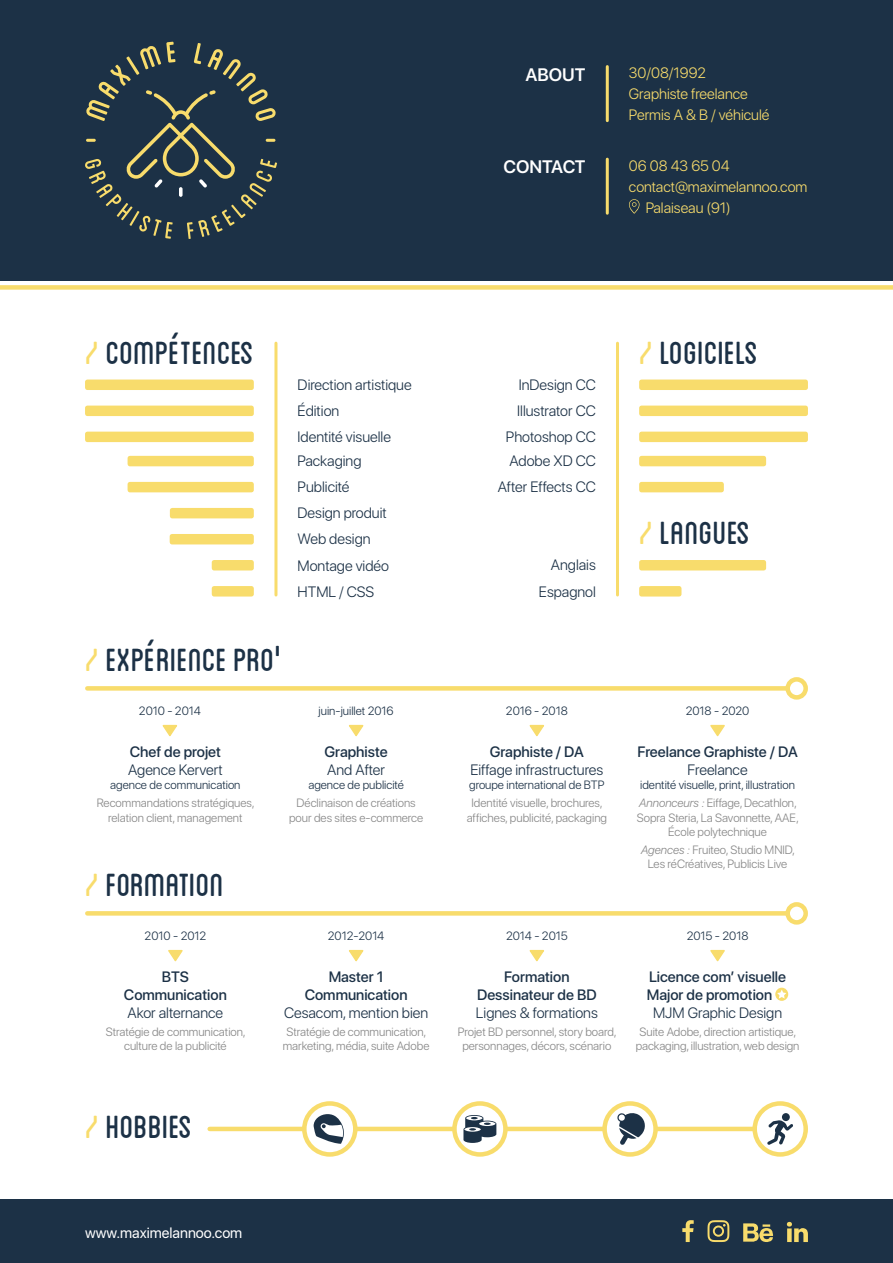
<style>
.page{position:relative;width:893px;height:1263px;background:#fff}
.page>*{position:absolute;margin:0;border:0;box-sizing:border-box;transform-origin:0 0}
.t1{font:45px "Blanch Caps";color:#1c3146}
.t2{font:600 18px "SF Pro Display";color:#fff}
.t3{font:300 15px "SF Pro Display";color:#1c3146}
.t4{font:500 15px/18px "SF Pro Display";color:#1c3146;text-align:center}
.t5{font:300 15px/21px "SF Pro Display";color:#f8dc6c}
.t6{font:15px "SF Pro Display";color:#fff}
.t7{font:300 12px/14.4px "SF Pro Display";color:#878787;text-align:center}
.t8{font:300 12px/18px "SF Pro Display";color:#1c3146}
.s1{color:#f8dc6c}
.s2{font-style:italic;color:#878787}
.s3{color:#878787}
.s4{font-style:italic}
</style>
<div class="page">
<div style="left:0;top:0;width:893px;height:281px;background:#1c3146"></div>
<div style="left:0;top:1199px;width:893px;height:64px;background:#1c3146"></div>
<div style="left:0;top:285px;width:893px;height:5px;background:#f8dc6c"></div>
<div style="left:87px;top:686px;width:701px;height:5px;background:#f8dc6c"></div>
<div style="left:785px;top:677px;width:23px;height:23px;border:4px solid #f8dc6c;border-radius:50%"></div>
<div style="left:87px;top:911px;width:701px;height:5px;background:#f8dc6c"></div>
<div style="left:785px;top:902px;width:23px;height:23px;border:4px solid #f8dc6c;border-radius:50%"></div>
<hr style="left:210px;top:1127px;width:596px;height:4px;background:#f8dc6c">
<hr style="left:606px;top:159px;width:3px;height:54px;background:#f8dc6c">
<hr style="left:274px;top:343px;width:3px;height:252px;background:#f8dc6c">
<hr style="left:616px;top:343px;width:3px;height:252px;background:#f8dc6c">
<hr style="left:606px;top:67px;width:3px;height:54px;background:#f8dc6c">
<div style="left:85px;top:379px;width:169px;height:11px;background:#f8dc6c;border:4px solid #f8dc6c"></div>
<div style="left:639px;top:379px;width:169px;height:11px;background:#f8dc6c;border:4px solid #f8dc6c"></div>
<div style="left:639px;top:406px;width:169px;height:10px;background:#f8dc6c"></div>
<div style="left:639px;top:432px;width:169px;height:10px;background:#f8dc6c"></div>
<div style="left:639px;top:456px;width:127px;height:10px;background:#f8dc6c"></div>
<div style="left:639px;top:482px;width:85px;height:10px;background:#f8dc6c"></div>
<div style="left:639px;top:586px;width:42px;height:10px;background:#f8dc6c"></div>
<div style="left:639px;top:560px;width:127px;height:10px;background:#f8dc6c"></div>
<div style="left:85px;top:406px;width:169px;height:10px;background:#f8dc6c"></div>
<div style="left:85px;top:432px;width:169px;height:10px;background:#f8dc6c"></div>
<div style="left:128px;top:456px;width:126px;height:10px;background:#f8dc6c"></div>
<div style="left:128px;top:482px;width:126px;height:10px;background:#f8dc6c"></div>
<div style="left:170px;top:508px;width:84px;height:10px;background:#f8dc6c"></div>
<div style="left:170px;top:534px;width:84px;height:10px;background:#f8dc6c"></div>
<div style="left:212px;top:560px;width:42px;height:10px;background:#f8dc6c"></div>
<div style="left:212px;top:586px;width:42px;height:10px;background:#f8dc6c"></div>
<svg style="left:454px;top:1103px;width:51px;height:51px"></svg>
<div style="left:452px;top:1101px;width:56px;height:56px;border:4px solid #f8dc6c;border-radius:50%"></div>
<svg style="left:304px;top:1103px;width:51px;height:51px"></svg>
<div style="left:302px;top:1101px;width:56px;height:56px;border:4px solid #f8dc6c;border-radius:50%"></div>
<svg style="left:605px;top:1103px;width:51px;height:51px"></svg>
<div style="left:602px;top:1101px;width:56px;height:56px;border:4px solid #f8dc6c;border-radius:50%"></div>
<svg style="left:755px;top:1103px;width:51px;height:51px"></svg>
<div style="left:752px;top:1101px;width:56px;height:56px;border:4px solid #f8dc6c;border-radius:50%"></div>
<svg style="left:463px;top:1115px;width:33px;height:28px"></svg>
<svg style="left:617px;top:1112px;width:30px;height:33px"></svg>
<svg style="left:314px;top:1114px;width:30px;height:30px"></svg>
<svg style="left:767px;top:1120px;width:26px;height:25px"></svg>
<div style="left:782px;top:1113px;width:8px;height:8px;background:#1c3146;border-radius:50%"></div>
<svg style="left:85px;top:42px;width:192px;height:197px"></svg>
<svg style="left:775px;top:988px;width:13px;height:13px"></svg>
<svg style="left:629px;top:199px;width:10px;height:15px"></svg>
<svg style="left:162px;top:724px;width:15px;height:13px"></svg>
<svg style="left:168px;top:949px;width:15px;height:13px"></svg>
<svg style="left:349px;top:949px;width:15px;height:13px"></svg>
<svg style="left:349px;top:724px;width:15px;height:13px"></svg>
<svg style="left:529px;top:949px;width:15px;height:13px"></svg>
<svg style="left:529px;top:724px;width:15px;height:13px"></svg>
<svg style="left:710px;top:724px;width:15px;height:13px"></svg>
<svg style="left:710px;top:949px;width:15px;height:13px"></svg>
<svg style="left:787px;top:1222px;width:21px;height:20px"></svg>
<svg style="left:743px;top:1223px;width:31px;height:19px"></svg>
<svg style="left:707px;top:1220px;width:22px;height:22px"></svg>
<svg style="left:682px;top:1220px;width:12px;height:22px"></svg>
<h2 class="t2" style="left:525px;top:62px;width:62px">ABOUT</h2>
<h2 class="t2" style="left:503px;top:154px;width:84px">CONTACT</h2>
<p class="t5" style="left:629px;top:63px;width:142px">30/08/1992<br>Graphiste freelance<br>Permis A &amp; B / véhiculé</p>
<p class="t5" style="left:629px;top:155px;width:102px">06 08 43 65 04</p>
<p class="t5" style="left:629px;top:176px;width:180px">contact@maximelannoo.com</p>
<p class="t5" style="left:646px;top:197px;width:87px">Palaiseau (91)</p>
<h1 class="t1" style="left:85px;top:332px;width:170px"><span class="s1">/</span> COMPÉTENCES</h1>
<p class="t3" style="left:298px;top:374px;width:116px">Direction artistique</p>
<p class="t3" style="left:519px;top:374px;width:78px">InDesign CC</p>
<p class="t3" style="left:298px;top:400px;width:43px">Édition</p>
<p class="t3" style="left:517px;top:400px;width:80px">Illustrator CC</p>
<p class="t3" style="left:298px;top:426px;width:95px">Identité visuelle</p>
<p class="t3" style="left:506px;top:426px;width:91px">Photoshop CC</p>
<p class="t3" style="left:298px;top:450px;width:65px">Packaging</p>
<p class="t3" style="left:509px;top:450px;width:88px">Adobe XD CC</p>
<p class="t3" style="left:298px;top:502px;width:91px">Design produit</p>
<p class="t3" style="left:298px;top:476px;width:53px">Publicité</p>
<p class="t3" style="left:498px;top:476px;width:100px">After Effects CC</p>
<p class="t3" style="left:298px;top:529px;width:74px">Web design</p>
<p class="t3" style="left:298px;top:581px;width:78px">HTML / CSS</p>
<p class="t3" style="left:298px;top:555px;width:93px">Montage vidéo</p>
<p class="t3" style="left:551px;top:555px;width:46px">Anglais</p>
<p class="t3" style="left:539px;top:581px;width:58px">Espagnol</p>
<h1 class="t1" style="left:639px;top:332px;width:120px"><span class="s1">/</span> Logiciels</h1>
<h1 class="t1" style="left:639px;top:513px;width:112px"><span class="s1">/</span> langues</h1>
<h1 class="t1" style="left:85px;top:639px;width:198px"><span class="s1">/</span> expérience pro'</h1>
<p class="t8" style="left:139px;top:702px;width:63px">2010 - 2014</p>
<p class="t4" style="left:130px;top:743px;width:93px">Chef de projet</p>
<p class="t3" style="left:128px;top:759px;width:96px">Agence Kervert</p>
<p class="t8" style="left:110px;top:776px;width:132px">agence de communication</p>
<p class="t7" style="left:97px;top:796px;width:160px">Recommandations stratégiques, relation client, management</p>
<p class="t8" style="left:319px;top:702px;width:76px">juin-juillet 2016</p>
<p class="t4" style="left:325px;top:743px;width:65px">Graphiste</p>
<p class="t3" style="left:327px;top:759px;width:59px">And After</p>
<p class="t8" style="left:308px;top:776px;width:97px">agence de publicité</p>
<p class="t7" style="left:289px;top:796px;width:136px">Déclinaison de créations pour des sites e-commerce</p>
<h1 class="t1" style="left:85px;top:864px;width:141px"><span class="s1">/</span> formation</h1>
<p class="t8" style="left:506px;top:702px;width:63px">2016 - 2018</p>
<p class="t8" style="left:686px;top:702px;width:65px">2018 - 2020</p>
<p class="t4" style="left:490px;top:743px;width:96px">Graphiste / DA</p>
<p class="t3" style="left:470px;top:759px;width:134px">Eiffage infrastructures</p>
<p class="t8" style="left:469px;top:776px;width:137px">groupe international de BTP</p>
<p class="t7" style="left:467px;top:796px;width:142px">Identité visuelle, brochures, affiches, publicité, packaging</p>
<p class="t4" style="left:637px;top:743px;width:162px">Freelance Graphiste / DA</p>
<p class="t3" style="left:687px;top:759px;width:62px">Freelance</p>
<p class="t8" style="left:639px;top:776px;width:160px">identité visuelle, print, illustration<br><span class="s2">Annonceurs :</span> <span class="s3">Eiffage, Decathlon,</span></p>
<p class="t7" style="left:637px;top:810px;width:164px">Sopra Steria, La Savonnette, AAE,<br>École polytechnique</p>
<p class="t7" style="left:641px;top:843px;width:156px"><span class="s4">Agences :</span> Fruiteo, Studio MNID,<br>Les réCréatives, Publicis Live</p>
<p class="t8" style="left:145px;top:927px;width:63px">2010 - 2012</p>
<p class="t8" style="left:328px;top:927px;width:58px">2012-2014</p>
<p class="t4" style="left:124px;top:968px;width:104px">BTS<br>Communication</p>
<p class="t3" style="left:128px;top:1002px;width:97px">Akor alternance</p>
<p class="t7" style="left:106px;top:1025px;width:142px">Stratégie de communication, culture de la publicité</p>
<h1 class="t1" style="left:85px;top:1107px;width:108px"><span class="s1">/</span> hobbies</h1>
<p class="t4" style="left:305px;top:968px;width:104px">Master 1<br>Communication</p>
<p class="t3" style="left:284px;top:1002px;width:146px">Cesacom, mention bien</p>
<p class="t7" style="left:283px;top:1025px;width:148px">Stratégie de communication, marketing, média, suite Adobe</p>
<p class="t8" style="left:506px;top:927px;width:63px">2014 - 2015</p>
<p class="t4" style="left:477px;top:968px;width:121px">Formation<br>Dessinateur de BD</p>
<p class="t3" style="left:476px;top:1002px;width:123px">Lignes &amp; formations</p>
<p class="t7" style="left:458px;top:1025px;width:161px">Projet BD personnel, story board, personnages, décors, scénario</p>
<p class="t8" style="left:687px;top:927px;width:63px">2015 - 2018</p>
<p class="t4" style="left:647px;top:968px;width:141px;text-align:left">Licence com’ visuelle<br>Major de promotion</p>
<p class="t3" style="left:653px;top:1002px;width:131px">MJM Graphic Design</p>
<p class="t7" style="left:636px;top:1025px;width:165px">Suite Adobe, direction artistique, packaging, illustration, web design</p>
<p class="t6" style="left:85px;top:1221px;width:159px">www.maximelannoo.com</p>
</div>
